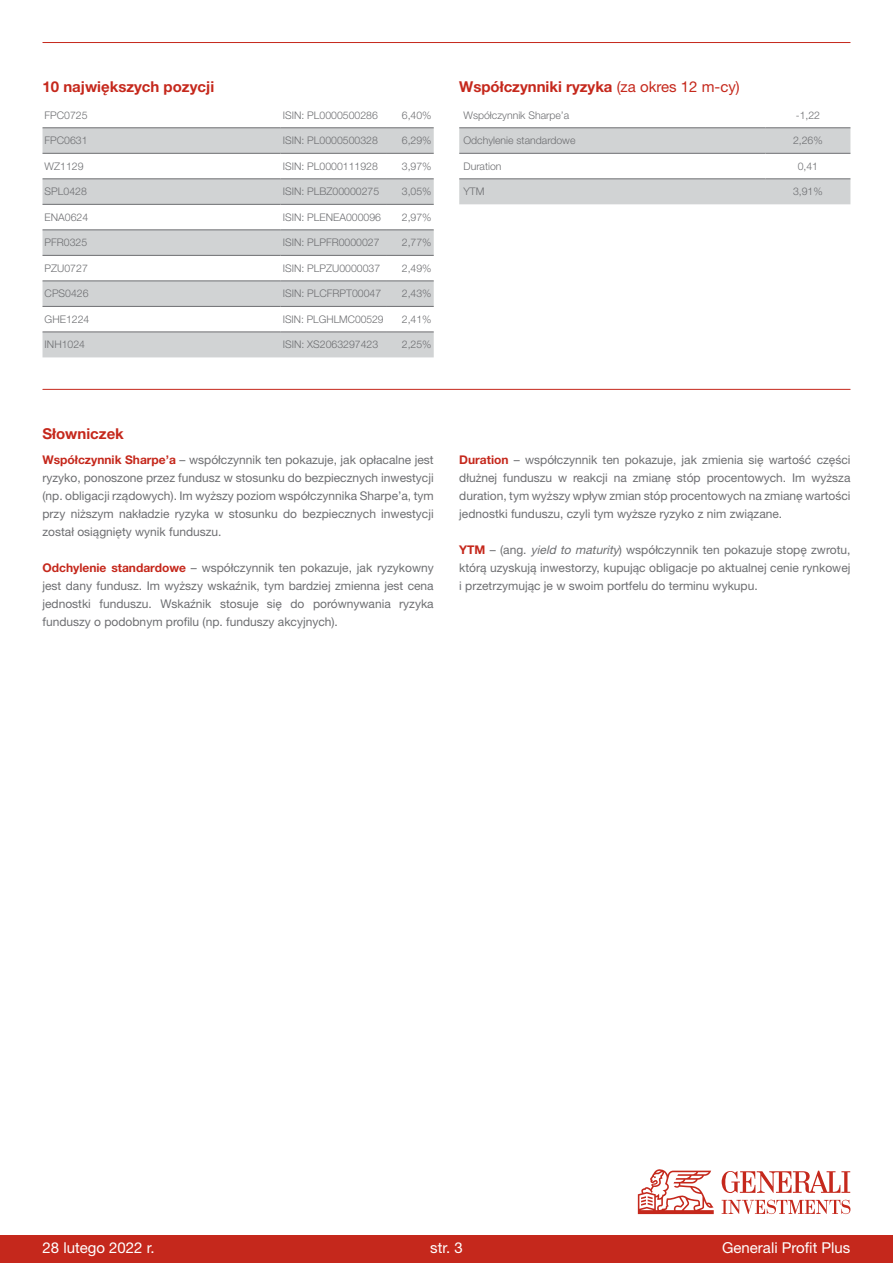
<style>
.page{position:relative;width:893px;height:1263px;background:#fff}
.page>*{position:absolute;margin:0;border:0;box-sizing:border-box;transform-origin:0 0}
.t1{font:700 15px "Helvetica Neue LT Pro";color:#c5281c}
.t2{font:15px "Helvetica Neue LT Pro";color:#fff}
.t3{font:12px/18px "Helvetica Neue LT Pro";color:#6d6e71;text-align:justify}
.t4{font:300 10.5px "Helvetica Neue LT Pro";color:#6d6e71}
.s1{font-weight:400}
.s2{font-weight:700;color:#c5281c}
.s3{font-style:italic}
</style>
<div class="page">
<hr style="left:43px;top:42px;width:807px;height:1px;background:#c5281c">
<svg style="left:43px;top:127px;width:391px;height:1px"></svg>
<svg style="left:43px;top:129px;width:391px;height:228px;fill:#d1d3d4"></svg>
<hr style="left:43px;top:128px;width:238px;height:1px;background:#6d6e71">
<hr style="left:281px;top:128px;width:106px;height:1px;background:#6d6e71">
<hr style="left:387px;top:128px;width:47px;height:1px;background:#6d6e71">
<hr style="left:43px;top:153px;width:238px;height:1px;background:#6d6e71">
<hr style="left:281px;top:153px;width:106px;height:1px;background:#6d6e71">
<hr style="left:387px;top:153px;width:47px;height:1px;background:#6d6e71">
<hr style="left:43px;top:179px;width:238px;height:1px;background:#6d6e71">
<hr style="left:281px;top:179px;width:106px;height:1px;background:#6d6e71">
<hr style="left:387px;top:179px;width:47px;height:1px;background:#6d6e71">
<hr style="left:43px;top:204px;width:238px;height:1px;background:#6d6e71">
<hr style="left:281px;top:204px;width:106px;height:1px;background:#6d6e71">
<hr style="left:387px;top:204px;width:47px;height:1px;background:#6d6e71">
<hr style="left:43px;top:230px;width:238px;height:1px;background:#6d6e71">
<hr style="left:281px;top:230px;width:106px;height:1px;background:#6d6e71">
<hr style="left:387px;top:230px;width:47px;height:1px;background:#6d6e71">
<hr style="left:43px;top:255px;width:238px;height:1px;background:#6d6e71">
<hr style="left:281px;top:255px;width:106px;height:1px;background:#6d6e71">
<hr style="left:387px;top:255px;width:47px;height:1px;background:#6d6e71">
<hr style="left:43px;top:281px;width:238px;height:1px;background:#6d6e71">
<hr style="left:281px;top:281px;width:106px;height:1px;background:#6d6e71">
<hr style="left:387px;top:281px;width:47px;height:1px;background:#6d6e71">
<hr style="left:43px;top:306px;width:238px;height:1px;background:#6d6e71">
<hr style="left:281px;top:306px;width:106px;height:1px;background:#6d6e71">
<hr style="left:387px;top:306px;width:47px;height:1px;background:#6d6e71">
<hr style="left:43px;top:332px;width:238px;height:1px;background:#6d6e71">
<hr style="left:281px;top:332px;width:106px;height:1px;background:#6d6e71">
<hr style="left:387px;top:332px;width:47px;height:1px;background:#6d6e71">
<hr style="left:43px;top:389px;width:807px;height:1px;background:#c5281c">
<svg style="left:459px;top:127px;width:391px;height:77px"></svg>
<hr style="left:459px;top:153px;width:306px;height:1px;background:#6d6e71">
<hr style="left:765px;top:153px;width:85px;height:1px;background:#6d6e71">
<hr style="left:459px;top:179px;width:306px;height:1px;background:#6d6e71">
<hr style="left:765px;top:179px;width:85px;height:1px;background:#6d6e71">
<hr style="left:459px;top:128px;width:306px;height:1px;background:#6d6e71">
<hr style="left:765px;top:128px;width:85px;height:1px;background:#6d6e71">
<div style="left:0;top:1235px;width:893px;height:28px;background:#c5281c"></div>
<svg style="left:638px;top:1169px;width:76px;height:45px"></svg>
<svg style="left:722px;top:1200px;width:128px;height:14px"></svg>
<svg style="left:722px;top:1171px;width:128px;height:22px"></svg>
<p class="t1" style="left:43px;top:77px;width:173px">10 największych pozycji</p>
<p class="t4" style="left:45px;top:109px;width:44px">FPC0725</p>
<p class="t4" style="left:283px;top:109px;width:97px">ISIN: PL0000500286</p>
<p class="t4" style="left:402px;top:109px;width:31px">6,40%</p>
<p class="t4" style="left:45px;top:134px;width:44px">FPC0631</p>
<p class="t4" style="left:283px;top:134px;width:97px">ISIN: PL0000500328</p>
<p class="t4" style="left:402px;top:134px;width:31px">6,29%</p>
<p class="t4" style="left:45px;top:160px;width:40px">WZ1129</p>
<p class="t4" style="left:283px;top:160px;width:97px">ISIN: PL0000111928</p>
<p class="t4" style="left:402px;top:160px;width:31px">3,97%</p>
<p class="t4" style="left:45px;top:185px;width:44px">SPL0428</p>
<p class="t4" style="left:283px;top:185px;width:98px">ISIN: PLBZ00000275</p>
<p class="t4" style="left:402px;top:185px;width:31px">3,05%</p>
<p class="t4" style="left:45px;top:211px;width:45px">ENA0624</p>
<p class="t4" style="left:283px;top:211px;width:100px">ISIN: PLENEA000096</p>
<p class="t4" style="left:402px;top:211px;width:31px">2,97%</p>
<p class="t4" style="left:45px;top:236px;width:44px">PFR0325</p>
<p class="t4" style="left:283px;top:236px;width:98px">ISIN: PLPFR0000027</p>
<p class="t4" style="left:402px;top:236px;width:31px">2,77%</p>
<p class="t4" style="left:45px;top:262px;width:45px">PZU0727</p>
<p class="t4" style="left:283px;top:262px;width:99px">ISIN: PLPZU0000037</p>
<p class="t4" style="left:402px;top:262px;width:31px">2,49%</p>
<p class="t4" style="left:45px;top:287px;width:45px">CPS0426</p>
<p class="t4" style="left:283px;top:287px;width:100px">ISIN: PLCFRPT00047</p>
<p class="t4" style="left:402px;top:287px;width:31px">2,43%</p>
<p class="t4" style="left:45px;top:313px;width:46px">GHE1224</p>
<p class="t4" style="left:283px;top:313px;width:102px">ISIN: PLGHLMC00529</p>
<p class="t4" style="left:402px;top:313px;width:31px">2,41%</p>
<p class="t4" style="left:45px;top:338px;width:42px">INH1024</p>
<p class="t4" style="left:283px;top:338px;width:97px">ISIN: XS2063297423</p>
<p class="t4" style="left:402px;top:338px;width:31px">2,25%</p>
<p class="t1" style="left:459px;top:77px;width:282px">Współczynniki ryzyka <span class="s1">(za okres 12 m-cy)</span></p>
<p class="t4" style="left:463px;top:109px;width:107px">Współczynnik Sharpe’a</p>
<p class="t4" style="left:796px;top:109px;width:26px">-1,22</p>
<p class="t4" style="left:463px;top:134px;width:114px">Odchylenie standardowe</p>
<p class="t4" style="left:793px;top:134px;width:31px">2,26%</p>
<p class="t4" style="left:463px;top:160px;width:40px">Duration</p>
<p class="t4" style="left:798px;top:160px;width:22px">0,41</p>
<p class="t4" style="left:463px;top:185px;width:22px">YTM</p>
<p class="t4" style="left:793px;top:185px;width:31px">3,91%</p>
<p class="t1" style="left:43px;top:424px;width:83px">Słowniczek</p>
<p class="t3" style="left:43px;top:450px;width:393px"><span class="s2">Współczynnik Sharpe’a</span> – współczynnik ten pokazuje, jak opłacalne jest ryzyko, ponoszone przez fundusz w stosunku do bezpiecznych inwestycji (np. obligacji rządowych). Im wyższy poziom współczynnika Sharpe’a, tym przy niższym nakładzie ryzyka w stosunku do bezpiecznych inwestycji został osiągnięty wynik funduszu.</p>
<p class="t3" style="left:43px;top:558px;width:393px"><span class="s2">Odchylenie standardowe</span> – współczynnik ten pokazuje, jak ryzykowny jest dany fundusz. Im wyższy wskaźnik, tym bardziej zmienna jest cena jednostki funduszu. Wskaźnik stosuje się do porównywania ryzyka funduszy o podobnym profilu (np. funduszy akcyjnych).</p>
<p class="t3" style="left:459px;top:450px;width:393px"><span class="s2">Duration</span> – współczynnik ten pokazuje, jak zmienia się wartość części dłużnej funduszu w reakcji na zmianę stóp procentowych. Im wyższa duration, tym wyższy wpływ zmian stóp procentowych na zmianę wartości jednostki funduszu, czyli tym wyższe ryzyko z nim związane.</p>
<p class="t3" style="left:459px;top:540px;width:393px"><span class="s2">YTM</span> – (ang. <span class="s3">yield to maturity</span>) współczynnik ten pokazuje stopę zwrotu, którą uzyskują inwestorzy, kupując obligacje po aktualnej cenie rynkowej i przetrzymując je w swoim portfelu do terminu wykupu.</p>
<p class="t2" style="left:43px;top:1238px;width:114px">28 lutego 2022 r.</p>
<p class="t2" style="left:430px;top:1238px;width:34px">str. 3</p>
<p class="t2" style="left:722px;top:1238px;width:130px">Generali Profit Plus</p>
</div>
